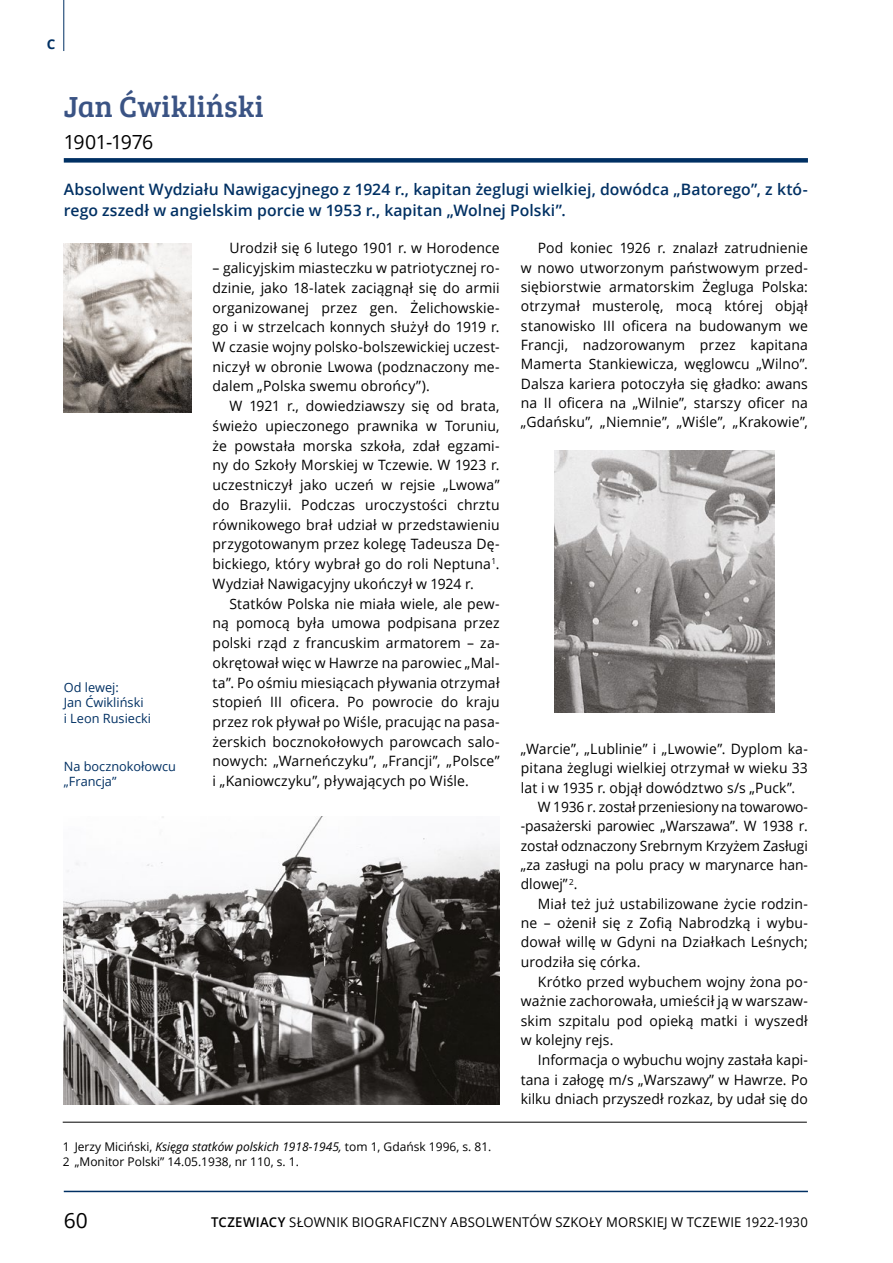
<style>
.page{position:relative;width:893px;height:1263px;background:#fff}
.page>*{position:absolute;margin:0;border:0;box-sizing:border-box;transform-origin:0 0}
.t1{font:30px "Bree Serif";letter-spacing:.005em;color:#3a5384}
.t2{font:21px "Open Sans";color:#000}
.t3{font:19.5px "Open Sans";letter-spacing:-.025em;color:#000}
.t4{font:600 15.75px/21px "Open Sans";letter-spacing:.005em;color:#003063}
.t5{font:14.25px/19.8px "Open Sans";letter-spacing:.005em;color:#000;text-align:justify}
.t6{font:13.5px "Open Sans";letter-spacing:.015em;color:#000}
.t7{font:700 13.5px "Open Sans";color:#003063}
.t8{font:12.75px/15.3px "Open Sans";color:#003063}
.t9{font:12px/14.4px "Open Sans";color:#000}
.s1{font-style:italic}
.s2{font-weight:600}
</style>
<div class="page">
<hr style="left:64px;top:1191px;width:744px;height:1px;background:#003063">
<hr style="left:63px;top:0;width:1px;height:51px;background:#003063">
<div style="left:64px;top:158px;width:744px;height:5px;background:#003063"></div>
<img style="left:64px;top:243px;width:127px;height:169px">
<img style="left:64px;top:816px;width:436px;height:288px">
<img style="left:554px;top:451px;width:221px;height:261px">
<hr style="left:63px;top:1122px;width:744px;height:1px;background:#000">
<p class="t7" style="left:47px;top:34px;width:10px">C</p>
<h1 class="t1" style="left:64px;top:85px;width:201px">Jan Ćwikliński</h1>
<h3 class="t3" style="left:64px;top:128px;width:91px">1901-1976</h3>
<p class="t4" style="left:64px;top:178px;width:746px">Absolwent Wydziału Nawigacyjnego z 1924 r., kapitan żeglugi wielkiej, dowódca „Batorego”, z któ&shy;rego zszedł w angielskim porcie w 1953 r., kapitan „Wolnej Polski”.</p>
<p class="t8" style="left:64px;top:679px;width:89px">Od lewej:<br>Jan Ćwikliński<br>i Leon Rusiecki</p>
<p class="t8" style="left:64px;top:758px;width:114px">Na bocznokołowcu „Francja”</p>
<p class="t5" style="left:230px;top:238px;width:271px">Urodził się 6 lutego 1901 r. w Horodence</p>
<p class="t5" style="left:213px;top:258px;width:289px">– galicyjskim miasteczku w patriotycznej ro&shy;dzinie, jako 18-latek zaciągnął się do armii organizowanej przez gen. Żelichowskie&shy;go i w strzelcach konnych służył do 1919 r.<br>W czasie wojny polsko-bolszewickiej uczest&shy;niczył w obronie Lwowa (podznaczony me&shy;dalem „Polska swemu obrońcy”).</p>
<p class="t5" style="left:213px;top:396px;width:289px;text-indent:17px">W 1921 r., dowiedziawszy się od brata, świeżo upieczonego prawnika w Toruniu, że powstała morska szkoła, zdał egzami&shy;ny do Szkoły Morskiej w Tczewie. W 1923 r. uczestniczył jako uczeń w rejsie „Lwowa” do Brazylii. Podczas uroczystości chrztu równikowego brał udział w przedstawieniu przygotowanym przez kolegę Tadeusza Dę&shy;bickiego, który wybrał go do roli Neptuna<sup>1</sup>.<br>Wydział Nawigacyjny ukończył w 1924 r.</p>
<p class="t5" style="left:213px;top:593px;width:289px;text-indent:17px">Statków Polska nie miała wiele, ale pew&shy;ną pomocą była umowa podpisana przez polski rząd z francuskim armatorem – za&shy;okrętował więc w Hawrze na parowiec „Mal&shy;ta”. Po ośmiu miesiącach pływania otrzymał stopień III oficera. Po powrocie do kraju przez rok pływał po Wiśle, pracując na pasa&shy;żerskich bocznokołowych parowcach salo&shy;nowych: „Warneńczyku”, „Francji”, „Polsce” i „Kaniowczyku”, pływających po Wiśle.</p>
<p class="t9" style="left:63px;top:1139px;width:430px">1 Jerzy Miciński, <span class="s1">Księga statków polskich 1918-1945,</span> tom 1, Gdańsk 1996, s. 81.<br>2 „Monitor Polski” 14.05.1938, nr 110, s. 1.</p>
<p class="t5" style="left:521px;top:238px;width:289px;line-height:19.4px;text-indent:17px">Pod koniec 1926 r. znalazł zatrudnienie w nowo utworzonym państwowym przed&shy;siębiorstwie armatorskim Żegluga Polska: otrzymał musterolę, mocą której objął stanowisko III oficera na budowanym we Francji, nadzorowanym przez kapitana Mamerta Stankiewicza, węglowcu „Wilno”.<br>Dalsza kariera potoczyła się gładko: awans na II oficera na „Wilnie”, starszy oficer na „Gdańsku”, „Niemnie”, „Wiśle”, „Krakowie”,</p>
<p class="t5" style="left:521px;top:739px;width:289px">„Warcie”, „Lublinie” i „Lwowie”. Dyplom ka-</p>
<p class="t5" style="left:521px;top:758px;width:289px">pitana żeglugi wielkiej otrzymał w wieku 33</p>
<p class="t5" style="left:521px;top:777px;width:276px">lat i w 1935 r. objął dowództwo s/s „Puck”.</p>
<p class="t5" style="left:538px;top:797px;width:272px">W 1936 r. został przeniesiony na towarowo-</p>
<p class="t5" style="left:521px;top:816px;width:289px">-pasażerski parowiec „Warszawa”. W 1938 r.</p>
<p class="t5" style="left:521px;top:835px;width:289px">został odznaczony Srebrnym Krzyżem Zasługi</p>
<p class="t5" style="left:521px;top:855px;width:289px">„za zasługi na polu pracy w marynarce han-</p>
<p class="t5" style="left:521px;top:874px;width:58px">dlowej” <sup>2</sup>.</p>
<p class="t5" style="left:538px;top:893px;width:272px">Miał też już ustabilizowane życie rodzin-</p>
<p class="t5" style="left:521px;top:913px;width:289px">ne – ożenił się z Zofią Nabrodzką i wybu-</p>
<p class="t5" style="left:521px;top:932px;width:289px">dował willę w Gdyni na Działkach Leśnych;</p>
<p class="t5" style="left:521px;top:951px;width:121px">urodziła się córka.</p>
<p class="t5" style="left:538px;top:971px;width:272px">Krótko przed wybuchem wojny żona po-</p>
<p class="t5" style="left:521px;top:991px;width:289px">ważnie zachorowała, umieścił ją w warszaw-</p>
<p class="t5" style="left:521px;top:1010px;width:289px">skim szpitalu pod opieką matki i wyszedł</p>
<p class="t5" style="left:521px;top:1030px;width:94px">w kolejny rejs.</p>
<p class="t5" style="left:538px;top:1050px;width:272px">Informacja o wybuchu wojny zastała kapi-</p>
<p class="t5" style="left:521px;top:1069px;width:289px">tana i załogę m/s „Warszawy” w Hawrze. Po</p>
<p class="t5" style="left:521px;top:1089px;width:289px">kilku dniach przyszedł rozkaz, by udał się do</p>
<h2 class="t2" style="left:64px;top:1206px;width:26px">60</h2>
<p class="t6" style="left:211px;top:1212px;width:598px"><span class="s2">TCZEWIACY</span> SŁOWNIK BIOGRAFICZNY ABSOLWENTÓW SZKOŁY MORSKIEJ W TCZEWIE 1922-1930</p>
</div>
